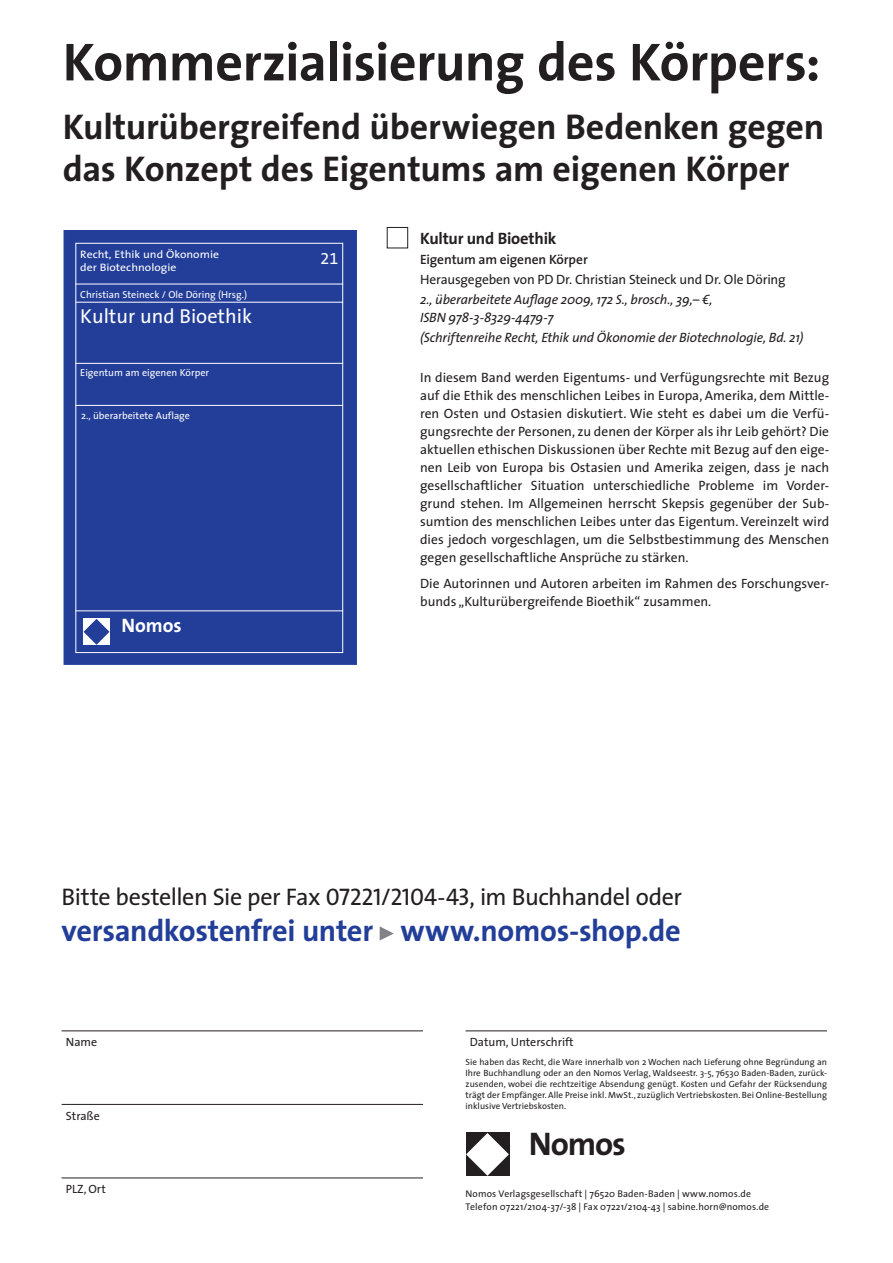
<style>
.page{position:relative;width:893px;height:1263px;background:#fff}
.page>*{position:absolute;margin:0;border:0;box-sizing:border-box;transform-origin:0 0}
.t1{font:700 54px "The Sans";letter-spacing:-.01em;color:#231f20}
.t2{font:700 36px/42px "The Sans";letter-spacing:-.005em;color:#231f20}
.t3{font:700 32.85px "The Sans";letter-spacing:-.035em;color:#231f20}
.t4{font:700 30.45px "The Sans";letter-spacing:-.01em;color:#233e99}
.t5{font:24px "The Sans";letter-spacing:-.02em;color:#231f20}
.t6{font:20.25px "The Sans";color:#fff}
.t7{font:700 19.5px "The Sans";color:#fff}
.t8{font:700 16.5px "The Sans";letter-spacing:-.015em;color:#231f20}
.t9{font:16.2px "The Sans Expert";color:#fff}
.t10{font:13.5px/18px "The Sans";color:#231f20;text-align:justify}
.t11{font:italic 13.5px/18px "The Sans";letter-spacing:-.01em;color:#231f20}
.t12{font:600 13.5px "The Sans";letter-spacing:-.01em;color:#231f20}
.t13{font:12px "The Sans";color:#231f20}
.t14{font:10.8px/12.9px "The Sans";color:#fff;scale:1.09 1}
.t15{font:10.05px "The Sans";color:#fff}
.t16{font:9.75px/13.5px "The Sans";letter-spacing:.01em;color:#231f20}
.t17{font:9px/10.8px "The Sans";letter-spacing:.005em;color:#231f20;text-align:justify}
.s1{font-family:"The Sans Caps"}
</style>
<div class="page">
<hr style="left:62px;top:1030px;width:361px;height:1px;background:#231f20">
<hr style="left:62px;top:1104px;width:361px;height:1px;background:#231f20">
<hr style="left:62px;top:1177px;width:361px;height:1px;background:#231f20">
<hr style="left:466px;top:1030px;width:361px;height:1px;background:#231f20">
<svg style="left:380px;top:926px;width:14px;height:14px"></svg>
<div style="left:466px;top:1132px;width:43px;height:44px;background:#231f20"></div>
<svg style="left:466px;top:1133px;width:43px;height:43px"></svg>
<div style="left:387px;top:227px;width:21px;height:21px;border:1px solid #231f20"></div>
<div style="left:64px;top:230px;width:292px;height:434px;background:#233e99"></div>
<div style="left:75px;top:243px;width:268px;height:410px;border:1px solid #fff"></div>
<hr style="left:75px;top:284px;width:268px;height:1px;background:#fff">
<hr style="left:75px;top:302px;width:268px;height:1px;background:#fff">
<hr style="left:75px;top:363px;width:268px;height:1px;background:#fff">
<hr style="left:75px;top:405px;width:268px;height:1px;background:#fff">
<hr style="left:75px;top:610px;width:268px;height:1px;background:#fff">
<div style="left:83px;top:618px;width:27px;height:27px;background:#fff"></div>
<svg style="left:84px;top:619px;width:25px;height:26px"></svg>
<h1 class="t1" style="left:63px;top:27px;width:759px">Kommerzialisierung des Körpers:</h1>
<h2 class="t2" style="left:63px;top:107px;width:763px">Kulturübergreifend überwiegen Bedenken gegen das Konzept des Eigentums am eigenen Körper</h2>
<p class="t14" style="left:80px;top:248px;width:129px">Recht, Ethik und Ökonomie der Biotechnologie</p>
<p class="t9" style="left:321px;top:248px;width:19px">21</p>
<p class="t15" style="left:80px;top:288px;width:168px">Christian Steineck / Ole Döring (Hrsg.)</p>
<h3 class="t6" style="left:80px;top:303px;width:173px">Kultur und Bioethik</h3>
<p class="t15" style="left:80px;top:367px;width:130px">Eigentum am eigenen Körper</p>
<p class="t15" style="left:81px;top:409px;width:110px">2., überarbeitete Auflage</p>
<h3 class="t7" style="left:121px;top:613px;width:62px">Nomos</h3>
<p class="t8" style="left:420px;top:228px;width:138px">Kultur und Bioethik</p>
<p class="t12" style="left:420px;top:251px;width:169px">Eigentum am eigenen Körper</p>
<p class="t10" style="left:420px;top:271px;width:367px">Herausgegeben von PD Dr. Christian Steineck und Dr. Ole Döring</p>
<p class="t11" style="left:420px;top:291px;width:294px">2., überarbeitete Auflage 2009, 172 S., brosch., 39,– €,<br>ISBN 978-3-8329-4479-7</p>
<p class="t11" style="left:420px;top:329px;width:385px">(Schriftenreihe Recht, Ethik und Ökonomie der Biotechnologie, Bd. 21)</p>
<p class="t10" style="left:420px;top:368px;width:411px">In diesem Band werden Eigentums- und Verfügungsrechte mit Bezug auf die Ethik des menschlichen Leibes in Europa, Amerika, dem Mittle&shy;ren Osten und Ostasien diskutiert. Wie steht es dabei um die Verfü&shy;gungsrechte der Personen, zu denen der Körper als ihr Leib gehört? Die aktuellen ethischen Diskussionen über Rechte mit Bezug auf den eige&shy;nen Leib von Europa bis Ostasien und Amerika zeigen, dass je nach gesellschaftlicher Situation unterschiedliche Probleme im Vorder&shy;grund stehen. Im Allgemeinen herrscht Skepsis gegenüber der Sub&shy;sumtion des menschlichen Leibes unter das Eigentum. Vereinzelt wird dies jedoch vorgeschlagen, um die Selbstbestimmung des Menschen gegen gesellschaftliche Ansprüche zu stärken.</p>
<p class="t10" style="left:420px;top:575px;width:411px">Die Autorinnen und Autoren arbeiten im Rahmen des Forschungsver&shy;bunds „Kulturübergreifende Bioethik“ zusammen.</p>
<h3 class="t5" style="left:62px;top:882px;width:622px">Bitte bestellen Sie per Fax <span class="s1">07221/2104-43,</span> im Buchhandel oder</h3>
<h3 class="t4" style="left:62px;top:911px;width:621px">versandkostenfrei unter www.nomos-shop.de</h3>
<p class="t13" style="left:66px;top:1034px;width:33px">Name</p>
<p class="t13" style="left:66px;top:1108px;width:35px">Straße</p>
<p class="t13" style="left:66px;top:1181px;width:41px">PLZ, Ort</p>
<p class="t13" style="left:470px;top:1034px;width:105px">Datum, Unterschrift</p>
<p class="t17" style="left:466px;top:1057px;width:363px">Sie haben das Recht, die Ware innerhalb von 2 Wochen nach Lieferung ohne Begründung an Ihre Buchhandlung oder an den Nomos Verlag, Waldseestr. 3-5, 76530 Baden-Baden, zurück&shy;zusenden, wobei die rechtzeitige Absendung genügt. Kosten und Gefahr der Rücksendung trägt der Empfänger. Alle Preise inkl. MwSt., zuzüglich Vertriebskosten. Bei Online-Bestellung inklusive Vertriebskosten.</p>
<h3 class="t3" style="left:529px;top:1122px;width:98px">Nomos</h3>
<p class="t16" style="left:466px;top:1187px;width:305px">Nomos Verlagsgesellschaft | 76520 Baden-Baden | www.nomos.de<br>Telefon 07221/2104-37/-38 | Fax 07221/2104-43 | sabine.horn@nomos.de</p>
</div>
